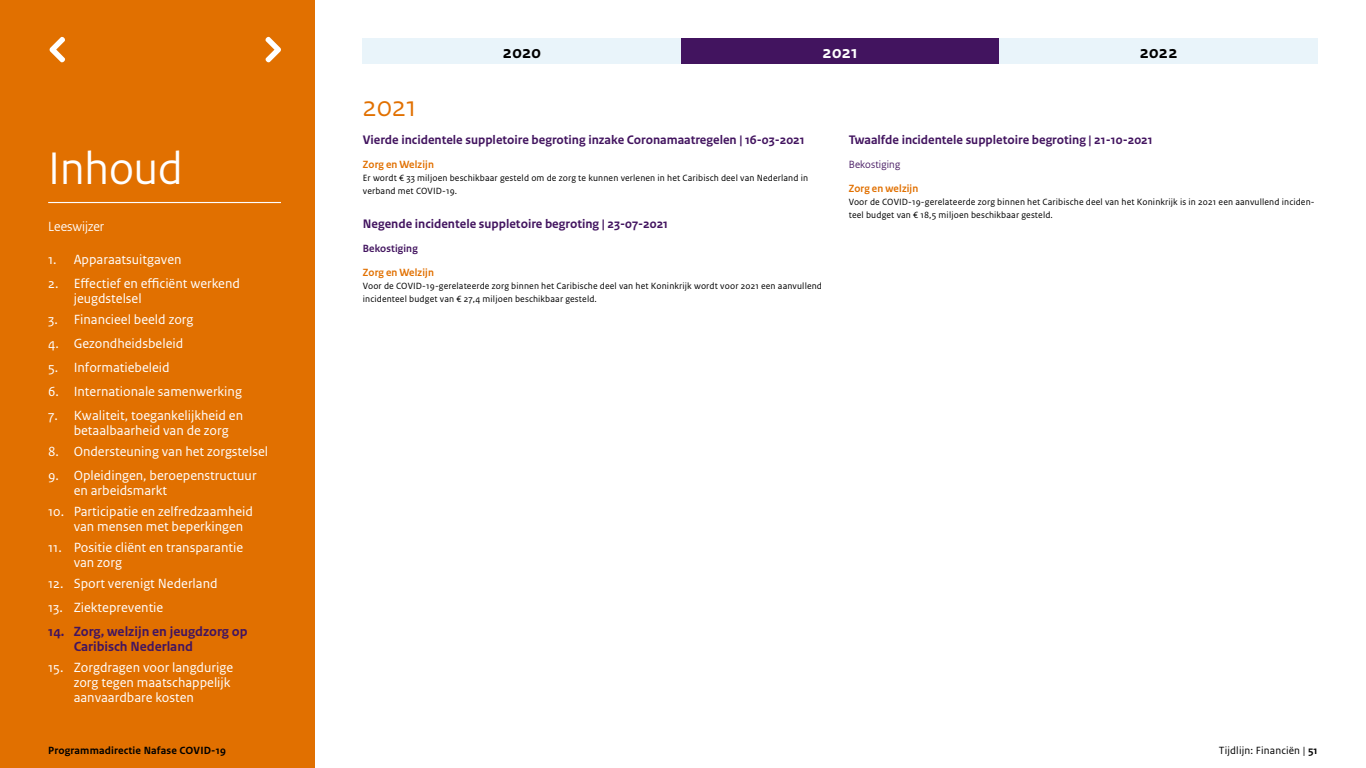
<style>
.page{position:relative;width:1366px;height:768px;background:#fff}
.page>*{position:absolute;margin:0;border:0;box-sizing:border-box;transform-origin:0 0}
.Kop_1{font:48px "Rijksoverheid Sans Heading";color:#fff}
.Jaar{font:30px "Rijksoverheid Sans Heading";color:#e17000}
.Maand_Zwart{font:700 18px "Rijksoverheid Sans Text";letter-spacing:.015em;color:#000}
.Maand_Wit{font:700 18px "Rijksoverheid Sans Text";color:#fff}
.Kop_2_genummerd-1a{font:14px/15px "Rijksoverheid Sans Text";color:#fff}
.Kop_2_genummerd-1{font:700 14px/15px "Rijksoverheid Sans Text";color:#42145f}
.Kop_2{font:14px "Rijksoverheid Sans Heading";color:#fff}
.Maand{font:700 13px "Rijksoverheid Sans Text";color:#42145f}
.Kop_3_Oranje{font:700 11px "Rijksoverheid Sans Heading";letter-spacing:.015em;color:#e17000}
.t1{font:700 11px "Rijksoverheid Sans Text";letter-spacing:.015em;color:#000}
.t2{font:11px "Rijksoverheid Sans Text";letter-spacing:.015em;color:#000}
.Kop_3_Paars{font:700 11px "Rijksoverheid Sans Heading";letter-spacing:.015em;color:#42145f}
.Kop_3_Paars-2{font:11px "Rijksoverheid Sans Heading";letter-spacing:.015em;color:#42145f}
.Plat{font:9.5px/12.8px "Rijksoverheid Sans Text";letter-spacing:.015em;color:#000}
.s1{font-weight:700}
</style>
<div class="page">
<div style="left:0;top:0;width:315px;height:768px;background:#e17000"></div>
<hr style="left:48px;top:202px;width:233px;height:1px;background:#fff">
<svg style="left:49px;top:36px;width:16px;height:27px"></svg>
<svg style="left:265px;top:36px;width:16px;height:27px"></svg>
<div style="left:363px;top:38px;width:318px;height:26px;background:#e9f4fa"></div>
<div style="left:681px;top:38px;width:318px;height:26px;background:#42145f"></div>
<div style="left:999px;top:38px;width:319px;height:26px;background:#e9f4fa"></div>
<h1 class="Kop_1" style="left:48px;top:141px;width:136px">Inhoud</h1>
<h2 class="Kop_2" style="left:48px;top:219px;width:57px">Leeswijzer</h2>
<h2 class="Kop_2_genummerd-1a" style="left:48px;top:252px;width:135px">1. Apparaatsuitgaven</h2>
<h2 class="Kop_2_genummerd-1a" style="left:74px;top:276px;width:168px;text-indent:-26px">2. Effectief en efficiënt werkend jeugdstelsel</h2>
<h2 class="Kop_2_genummerd-1a" style="left:48px;top:312px;width:147px">3. Financieel beeld zorg</h2>
<h2 class="Kop_2_genummerd-1a" style="left:48px;top:336px;width:137px">4. Gezondheidsbeleid</h2>
<h2 class="Kop_2_genummerd-1a" style="left:48px;top:360px;width:123px">5. Informatiebeleid</h2>
<h2 class="Kop_2_genummerd-1a" style="left:48px;top:384px;width:195px">6. Internationale samenwerking</h2>
<h2 class="Kop_2_genummerd-1a" style="left:74px;top:408px;width:171px;text-indent:-26px">7. Kwaliteit, toegankelijkheid en betaalbaarheid van de zorg</h2>
<h2 class="Kop_2_genummerd-1a" style="left:48px;top:444px;width:221px">8. Ondersteuning van het zorgstelsel</h2>
<h2 class="Kop_2_genummerd-1a" style="left:74px;top:468px;width:184px;text-indent:-26px">9. Opleidingen, beroepenstructuur en arbeidsmarkt</h2>
<h2 class="Kop_2_genummerd-1a" style="left:74px;top:504px;width:181px;text-indent:-26px">10. Participatie en zelfredzaamheid van mensen met beperkingen</h2>
<h2 class="Kop_2_genummerd-1a" style="left:74px;top:540px;width:171px;text-indent:-26px">11. Positie cliënt en transparantie van zorg</h2>
<h2 class="Kop_2_genummerd-1a" style="left:48px;top:576px;width:171px">12. Sport verenigt Nederland</h2>
<h2 class="Kop_2_genummerd-1a" style="left:48px;top:600px;width:117px">13. Ziektepreventie</h2>
<h2 class="Kop_2_genummerd-1" style="left:74px;top:624px;width:175px;text-indent:-26px">14. Zorg, welzijn en jeugdzorg op<br>Caribisch Nederland</h2>
<h2 class="Kop_2_genummerd-1a" style="left:74px;top:660px;width:161px;text-indent:-26px">15. Zorgdragen voor langdurige zorg tegen maatschappelijk aanvaardbare kosten</h2>
<p class="Maand_Zwart" style="left:503px;top:42px;width:40px">2020</p>
<p class="Maand_Wit" style="left:823px;top:42px;width:37px">2021</p>
<p class="Maand_Zwart" style="left:1140px;top:42px;width:39px">2022</p>
<h1 class="Jaar" style="left:363px;top:89px;width:55px">2021</h1>
<h2 class="Maand" style="left:363px;top:132px;width:443px">Vierde incidentele suppletoire begroting inzake Coronamaatregelen | 16-03-2021</h2>
<h3 class="Kop_3_Oranje" style="left:363px;top:158px;width:73px">Zorg en Welzijn</h3>
<p class="Plat" style="left:363px;top:171px;width:447px">Er wordt € 33 miljoen beschikbaar gesteld om de zorg te kunnen verlenen in het Caribisch deel van Nederland in verband met COVID-19.</p>
<h2 class="Maand" style="left:363px;top:216px;width:307px">Negende incidentele suppletoire begroting | 23-07-2021</h2>
<h3 class="Kop_3_Paars" style="left:363px;top:242px;width:56px">Bekostiging</h3>
<h3 class="Kop_3_Oranje" style="left:363px;top:266px;width:73px">Zorg en Welzijn</h3>
<p class="Plat" style="left:363px;top:279px;width:461px">Voor de COVID-19-gerelateerde zorg binnen het Caribische deel van het Koninkrijk wordt voor 2021 een aanvullend incidenteel budget van € 27,4 miljoen beschikbaar gesteld.</p>
<h2 class="Maand" style="left:849px;top:132px;width:305px">Twaalfde incidentele suppletoire begroting | 21-10-2021</h2>
<h3 class="Kop_3_Paars-2" style="left:849px;top:158px;width:53px">Bekostiging</h3>
<h3 class="Kop_3_Oranje" style="left:849px;top:182px;width:71px">Zorg en welzijn</h3>
<p class="Plat" style="left:849px;top:195px;width:467px">Voor de COVID-19-gerelateerde zorg binnen het Caribische deel van het Koninkrijk is in 2021 een aanvullend inciden&shy;teel budget van € 18,5 miljoen beschikbaar gesteld.</p>
<p class="t1" style="left:48px;top:744px;width:179px">Programmadirectie Nafase COVID-19</p>
<p class="t2" style="left:1219px;top:744px;width:101px">Tijdlijn: Financiën | <span class="s1">51</span></p>
</div>
